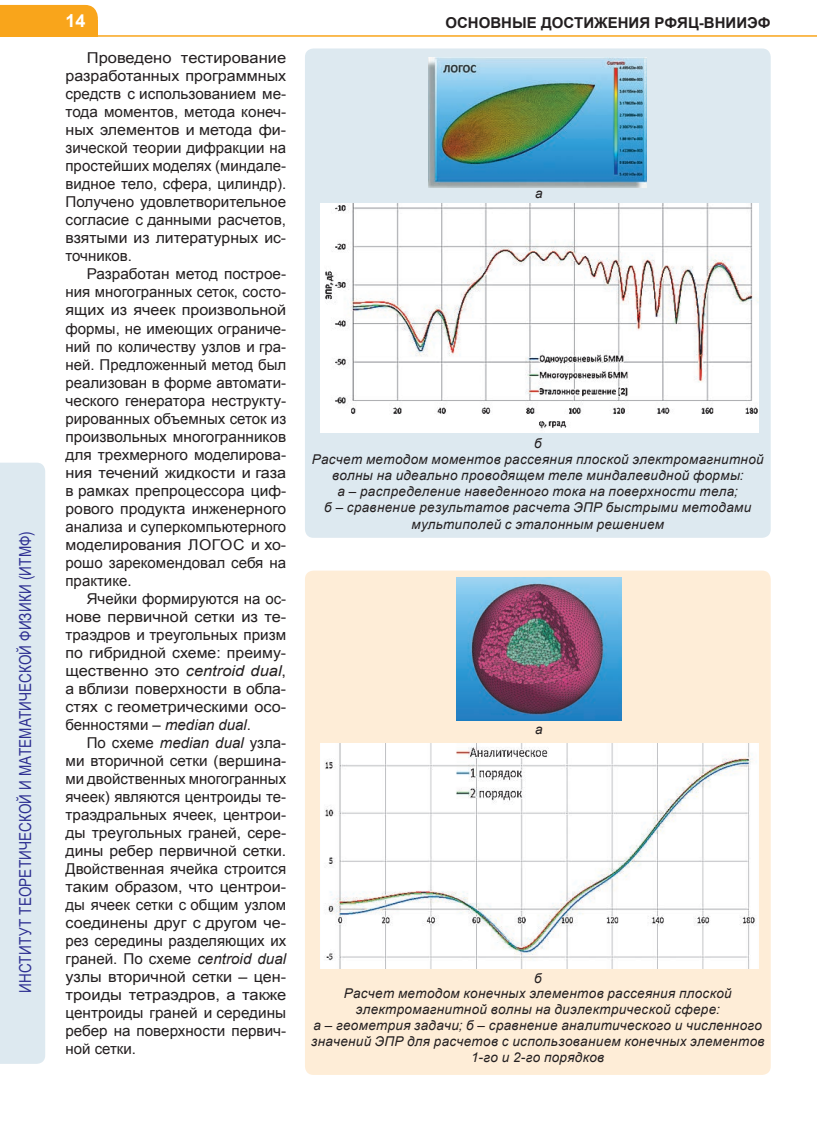
<style>
.page{position:relative;width:817px;height:1123px;background:#fff}
.page>*{position:absolute;margin:0;border:0;box-sizing:border-box;transform-origin:0 0}
.t1{font:700 18px "Arial";color:#fff}
.t2{font:16.5px "Arial Narrow";letter-spacing:.01em;color:#2e3092}
.t3{font:15px/18px "Arial";color:#231f20;text-align:justify}
.t4{font:15px/18px "Arial";color:#231f20;text-align:justify;scale:1.1 1}
.t5{font:15px/18px "Arial";color:#231f20;text-align:justify;scale:1.06 1}
.t6{font:700 15px "Arial";color:#231f20}
.t7{font:italic 13.5px/16.2px "Arial";letter-spacing:.025em;color:#231f20;text-align:center}
.s1{font-style:italic}
</style>
<div class="page">
<div style="left:0;top:5px;width:98px;height:32px;background:#f9a51b"></div>
<hr style="left:66px;top:35px;width:750px;height:2px;background:#f9a51b">
<div style="left:0;top:462px;width:45px;height:601px;background:#dde9f0"></div>
<div style="left:305px;top:48px;width:465px;height:490px;background:#dde9f0;border-radius:9px"></div>
<div style="left:305px;top:570px;width:465px;height:504px;background:#feedd7;border-radius:9px"></div>
<img style="left:428px;top:58px;width:218px;height:129px">
<img style="left:320px;top:203px;width:438px;height:229px">
<img style="left:320px;top:743px;width:438px;height:225px">
<img style="left:456px;top:577px;width:165px;height:143px">
<p class="t2" style="left:13px;top:993px;width:463px;rotate:-90deg">Институт теоретической и математической физики (ИТМФ)</p>
<p class="t1" style="left:65px;top:8px;width:22px">14</p>
<p class="t6" style="left:445px;top:12px;width:327px">ОСНОВНЫЕ ДОСТИЖЕНИЯ РФЯЦ-ВНИИЭФ</p>
<p class="t4" style="left:65px;top:49px;width:202px;text-indent:21px">Проведено тестирование разработанных программных средств с использованием ме&shy;тода моментов, метода конеч&shy;ных элементов и метода фи&shy;зической теории дифракции на простейших моделях (миндале&shy;видное тело, сфера, цилиндр).<br>Получено удовлетворительное согласие с данными расчетов, взятыми из литературных ис&shy;точников.</p>
<p class="t3" style="left:65px;top:265px;width:222px;text-indent:21px">Разработан метод построе&shy;ния многогранных сеток, состо&shy;ящих из ячеек произвольной формы, не имеющих ограниче&shy;ний по количеству узлов и гра&shy;ней. Предложенный метод был реализован в форме автомати&shy;ческого генератора неструкту&shy;рированных объемных сеток из произвольных многогранников для трехмерного моделирова&shy;ния течений жидкости и газа в рамках препроцессора циф&shy;рового продукта инженерного анализа и суперкомпьютерного моделирования Логос</p>
<p class="t5" style="left:65px;top:535px;width:210px;text-indent:185px">и хо&shy;рошо зарекомендовал себя на практике.</p>
<p class="t3" style="left:65px;top:589px;width:222px;text-indent:21px">Ячейки формируются на ос&shy;нове первичной сетки из те&shy;траэдров и треугольных призм по гибридной схеме: преиму&shy;щественно это <span class="s1">centroid dual</span>, а вблизи поверхности в обла&shy;стях с геометрическими осо&shy;бенностями – <span class="s1">median dual</span>.</p>
<p class="t3" style="left:65px;top:733px;width:222px;text-indent:21px">По схеме <span class="s1">median dual</span> узла&shy;ми вторичной сетки (вершина&shy;ми двойственных многогранных ячеек) являются центроиды те&shy;траэдральных ячеек, центрои&shy;ды треугольных граней, сере&shy;дины ребер первичной сетки.<br>Двойственная ячейка строится таким образом, что центрои&shy;ды ячеек сетки с общим узлом соединены друг с другом че&shy;рез середины разделяющих их граней. По схеме <span class="s1">centroid dual </span>узлы вторичной сетки – цен&shy;троиды тетраэдров, а также центроиды граней и середины ребер на поверхности первич&shy;ной сетки.</p>
<p class="t7" style="left:535px;top:185px;width:9px">а</p>
<p class="t7" style="left:534px;top:435px;width:9px">б</p>
<p class="t7" style="left:312px;top:451px;width:453px">Расчет методом моментов рассеяния плоской электромагнитной волны на идеально проводящем теле миндалевидной формы:<br>а – распределение наведенного тока на поверхности тела;<br>б – сравнение результатов расчета ЭПР быстрыми методами мультиполей с эталонным решением</p>
<p class="t7" style="left:535px;top:721px;width:9px">а</p>
<p class="t7" style="left:534px;top:970px;width:9px">б</p>
<p class="t7" style="left:311px;top:985px;width:455px">Расчет методом конечных элементов рассеяния плоской электромагнитной волны на диэлектрической сфере:<br>а – геометрия задачи; б – сравнение аналитического и численного значений ЭПР для расчетов с использованием конечных элементов 1-го и 2-го порядков</p>
</div>
